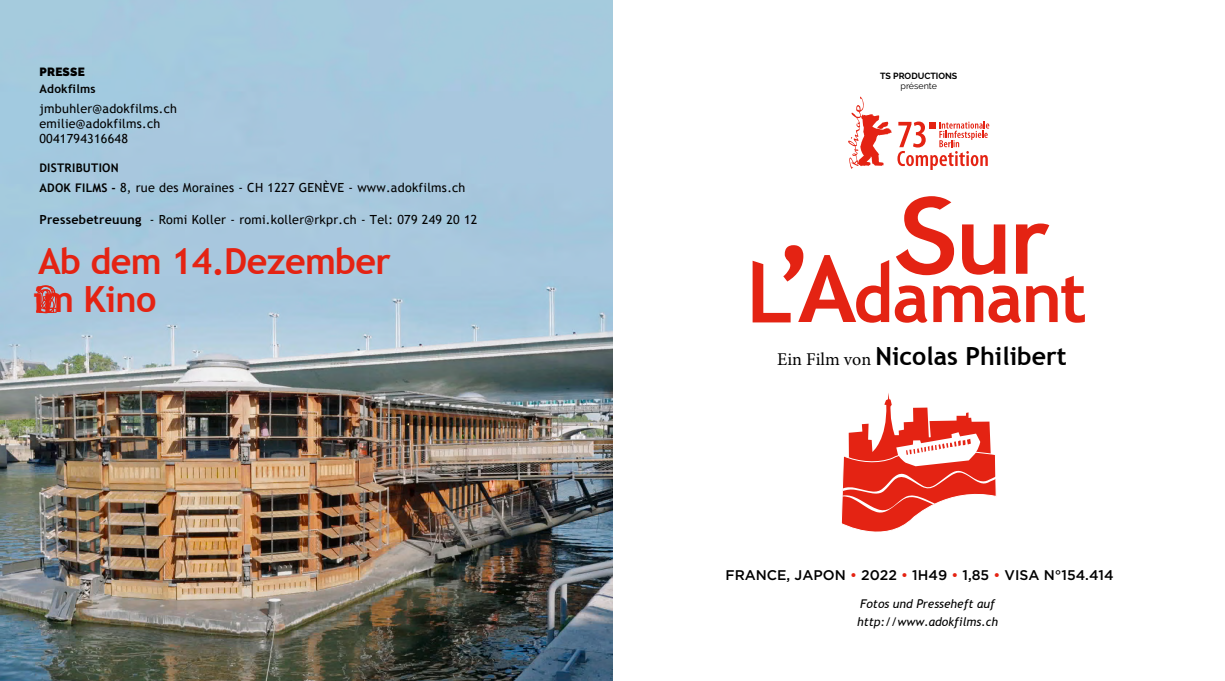
<style>
.page{position:relative;width:1225px;height:681px;background:#fff}
.page>*{position:absolute;margin:0;border:0;box-sizing:border-box;transform-origin:0 0}
.t1{font:700 36px/38.6px "Trebuchet MS";letter-spacing:-.02em;color:#e42313}
.t2{font:700 36px "Trebuchet MS";color:#e42313}
.t3{font:700 25px "Trebuchet MS";color:#000}
.t4{font:500 14px "Gotham";color:#000}
.t5{font:12.6px/15.1px "Trebuchet MS";letter-spacing:.02em;color:#000}
.t6{font:italic 12px/17.5px "Trebuchet MS";color:#000}
.t7{font:700 11.9px "Trebuchet MS";letter-spacing:.02em;color:#000}
.t8{font:900 11.9px "Raleway";letter-spacing:.02em;color:#000}
.t9{font:700 8.9px "Raleway";color:#000}
.t10{font:8.9px "Raleway";color:#000}
.s1{font-weight:700;font-size:11.9px}
.s2{font-weight:700}
.s3{font-style:inherit}
.s4{font-family:"Minion Pro";font-weight:400;font-size:18px}
.s5{color:#e42313}
</style>
<div class="page">
<img style="left:0;top:0;width:612px;height:680px">
<svg style="left:841px;top:393px;width:156px;height:139px"></svg>
<svg style="left:848px;top:96px;width:141px;height:73px"></svg>
<svg style="left:752px;top:196px;width:333px;height:126px"></svg>
<p class="t8" style="left:39px;top:65px;width:47px">PRESSE</p>
<p class="t7" style="left:39px;top:81px;width:58px">Adokfilms</p>
<p class="t5" style="left:39px;top:101px;width:139px">jmbuhler@adokfilms.ch emilie@adokfilms.ch<br>0041794316648</p>
<p class="t7" style="left:39px;top:161px;width:81px">DISTRIBUTION</p>
<p class="t5" style="left:39px;top:179px;width:427px"><span class="s1">ADOK FILMS -</span> 8, rue des Moraines - CH 1227 GENÈVE - www.adokfilms.ch</p>
<p class="t5" style="left:39px;top:212px;width:440px"><span class="s2">Pressebetreuung</span> - Romi Koller - romi.koller@rkpr.ch - Tel: 079 249 20 12</p>
<h1 class="t1" style="left:33px;top:241px;width:359px"><span class="s3">Ab dem</span> 14<span class="s3">.</span>Dezember <span class="s3">im</span></h1>
<h1 class="t2" style="left:35px;top:277px;width:122px"><span class="s3">302</span> Kino</h1>
<p class="t9" style="left:880px;top:71px;width:79px">TS PRODUCTIONS</p>
<p class="t10" style="left:900px;top:81px;width:38px">présente</p>
<h2 class="t3" style="left:777px;top:340px;width:291px"><span class="s4">Ein Film von</span> Nicolas Philibert</h2>
<p class="t4" style="left:725px;top:565px;width:390px">FRANCE, JAPON <span class="s5">•</span> 2022 <span class="s5">•</span> 1H49 <span class="s5">•</span> 1,85 <span class="s5">•</span> VISA N°154.414</p>
<p class="t6" style="left:857px;top:595px;width:142px">Fotos und Presseheft auf http://www.adokfilms.ch</p>
</div>
